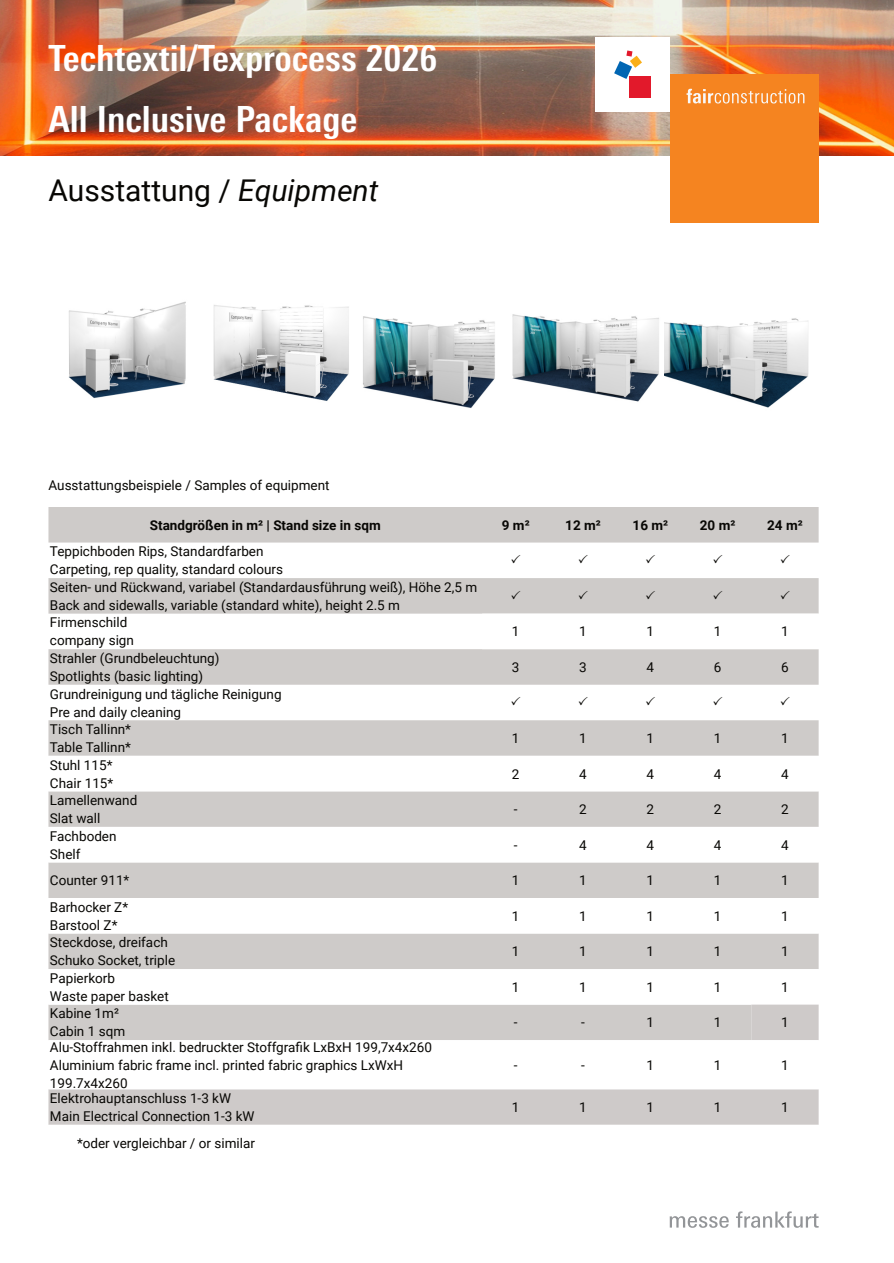
<style>
.page{position:relative;width:894px;height:1263px;background:#fff}
.page>*{position:absolute;margin:0;border:0;box-sizing:border-box;transform-origin:0 0}
.t1{font:700 condensed 36px/61.2px "Messe Univers";color:#fff}
.t2{font:30px "Roboto";color:#080704}
.t3{font:13.5px/18px "Roboto";color:#080704}
.t4{font:700 13.5px "Roboto";color:#080704}
.s1{font-style:italic}
</style>
<div class="page">
<img style="left:0;top:0;width:893px;height:155px">
<svg style="left:669px;top:1211px;width:149px;height:17px"></svg>
<div style="left:669px;top:74px;width:149px;height:149px;background:#f58420"></div>
<div style="left:595px;top:37px;width:74px;height:75px;background:#fff"></div>
<div style="left:628px;top:76px;width:22px;height:22px;background:#e2192b"></div>
<svg style="left:614px;top:51px;width:27px;height:28px"></svg>
<svg style="left:686px;top:89px;width:118px;height:15px"></svg>
<svg style="left:48px;top:507px;width:770px;height:107px;fill:#cecbc9"></svg>
<svg style="left:48px;top:649px;width:770px;height:356px"></svg>
<div style="left:48px;top:1005px;width:770px;height:35px;background:#cecbc9"></div>
<div style="left:48px;top:1089px;width:770px;height:36px;background:#cecac9"></div>
<img style="left:69px;top:301px;width:117px;height:98px">
<img style="left:213px;top:305px;width:136px;height:96px">
<img style="left:363px;top:316px;width:132px;height:92px">
<img style="left:512px;top:314px;width:147px;height:88px">
<img style="left:664px;top:318px;width:145px;height:90px">
<svg style="left:511px;top:555px;width:9px;height:8px"></svg>
<svg style="left:578px;top:555px;width:9px;height:8px"></svg>
<svg style="left:646px;top:555px;width:9px;height:8px"></svg>
<svg style="left:713px;top:555px;width:9px;height:8px"></svg>
<svg style="left:780px;top:555px;width:9px;height:8px"></svg>
<svg style="left:511px;top:590px;width:9px;height:9px"></svg>
<svg style="left:578px;top:590px;width:9px;height:9px"></svg>
<svg style="left:646px;top:590px;width:9px;height:9px"></svg>
<svg style="left:713px;top:590px;width:9px;height:9px"></svg>
<svg style="left:780px;top:590px;width:9px;height:9px"></svg>
<svg style="left:511px;top:697px;width:9px;height:9px"></svg>
<svg style="left:578px;top:697px;width:9px;height:9px"></svg>
<svg style="left:646px;top:697px;width:9px;height:9px"></svg>
<svg style="left:713px;top:697px;width:9px;height:9px"></svg>
<svg style="left:780px;top:697px;width:9px;height:9px"></svg>
<h1 class="t1" style="left:48px;top:32px;width:390px">Techtextil/Texprocess 2026<br>All Inclusive Package</h1>
<h2 class="t2" style="left:48px;top:179px;width:331px">Ausstattung / <span class="s1">Equipment</span></h2>
<p class="t3" style="left:48px;top:478px;width:282px">Ausstattungsbeispiele / Samples of equipment</p>
<p class="t4" style="left:150px;top:520px;width:232px">Standgrößen in m² | Stand size in sqm</p>
<p class="t4" style="left:501px;top:520px;width:29px">9 m²</p>
<p class="t4" style="left:565px;top:520px;width:37px">12 m²</p>
<p class="t4" style="left:632px;top:520px;width:37px">16 m²</p>
<p class="t4" style="left:699px;top:520px;width:37px">20 m²</p>
<p class="t4" style="left:767px;top:520px;width:37px">24 m²</p>
<p class="t3" style="left:50px;top:544px;width:234px">Teppichboden Rips, Standardfarben<br>Carpeting, rep quality, standard colours</p>
<p class="t3" style="left:50px;top:580px;width:428px">Seiten- und Rückwand, variabel (Standardausführung weiß), Höhe 2,5 m<br>Back and sidewalls, variable (standard white), height 2.5 m</p>
<p class="t3" style="left:50px;top:615px;width:85px">Firmenschild company sign</p>
<p class="t3" style="left:512px;top:624px;width:9px">1</p>
<p class="t3" style="left:579px;top:624px;width:9px">1</p>
<p class="t3" style="left:646px;top:624px;width:9px">1</p>
<p class="t3" style="left:713px;top:624px;width:9px">1</p>
<p class="t3" style="left:781px;top:624px;width:9px">1</p>
<p class="t3" style="left:50px;top:651px;width:171px">Strahler (Grundbeleuchtung)<br>Spotlights (basic lighting)</p>
<p class="t3" style="left:512px;top:660px;width:9px">3</p>
<p class="t3" style="left:579px;top:660px;width:9px">3</p>
<p class="t3" style="left:646px;top:660px;width:9px">4</p>
<p class="t3" style="left:713px;top:660px;width:9px">6</p>
<p class="t3" style="left:781px;top:660px;width:9px">6</p>
<p class="t3" style="left:50px;top:686px;width:233px">Grundreinigung und tägliche Reinigung<br>Pre and daily cleaning</p>
<p class="t3" style="left:50px;top:722px;width:83px">Tisch Tallinn*<br>Table Tallinn*</p>
<p class="t3" style="left:512px;top:731px;width:9px">1</p>
<p class="t3" style="left:579px;top:731px;width:9px">1</p>
<p class="t3" style="left:646px;top:731px;width:9px">1</p>
<p class="t3" style="left:713px;top:731px;width:9px">1</p>
<p class="t3" style="left:781px;top:731px;width:9px">1</p>
<p class="t3" style="left:50px;top:757px;width:65px">Stuhl 115*<br>Chair 115*</p>
<p class="t3" style="left:512px;top:766px;width:9px">2</p>
<p class="t3" style="left:579px;top:766px;width:9px">4</p>
<p class="t3" style="left:646px;top:766px;width:9px">4</p>
<p class="t3" style="left:713px;top:766px;width:9px">4</p>
<p class="t3" style="left:781px;top:766px;width:9px">4</p>
<p class="t3" style="left:50px;top:793px;width:89px">Lamellenwand<br>Slat wall</p>
<p class="t3" style="left:513px;top:802px;width:5px">-</p>
<p class="t3" style="left:579px;top:802px;width:9px">2</p>
<p class="t3" style="left:646px;top:802px;width:9px">2</p>
<p class="t3" style="left:713px;top:802px;width:9px">2</p>
<p class="t3" style="left:781px;top:802px;width:9px">2</p>
<p class="t3" style="left:50px;top:828px;width:68px">Fachboden<br>Shelf</p>
<p class="t3" style="left:513px;top:837px;width:5px">-</p>
<p class="t3" style="left:579px;top:837px;width:9px">4</p>
<p class="t3" style="left:646px;top:837px;width:9px">4</p>
<p class="t3" style="left:713px;top:837px;width:9px">4</p>
<p class="t3" style="left:781px;top:837px;width:9px">4</p>
<p class="t3" style="left:50px;top:873px;width:81px">Counter 911*</p>
<p class="t3" style="left:512px;top:873px;width:9px">1</p>
<p class="t3" style="left:579px;top:873px;width:9px">1</p>
<p class="t3" style="left:646px;top:873px;width:9px">1</p>
<p class="t3" style="left:713px;top:873px;width:9px">1</p>
<p class="t3" style="left:781px;top:873px;width:9px">1</p>
<p class="t3" style="left:50px;top:899px;width:80px">Barhocker Z*<br>Barstool Z*</p>
<p class="t3" style="left:512px;top:908px;width:9px">1</p>
<p class="t3" style="left:579px;top:908px;width:9px">1</p>
<p class="t3" style="left:646px;top:908px;width:9px">1</p>
<p class="t3" style="left:713px;top:908px;width:9px">1</p>
<p class="t3" style="left:781px;top:908px;width:9px">1</p>
<p class="t3" style="left:50px;top:935px;width:127px">Steckdose, dreifach<br>Schuko Socket, triple</p>
<p class="t3" style="left:512px;top:944px;width:9px">1</p>
<p class="t3" style="left:579px;top:944px;width:9px">1</p>
<p class="t3" style="left:646px;top:944px;width:9px">1</p>
<p class="t3" style="left:713px;top:944px;width:9px">1</p>
<p class="t3" style="left:781px;top:944px;width:9px">1</p>
<p class="t3" style="left:50px;top:971px;width:120px">Papierkorb<br>Waste paper basket</p>
<p class="t3" style="left:512px;top:980px;width:9px">1</p>
<p class="t3" style="left:579px;top:980px;width:9px">1</p>
<p class="t3" style="left:646px;top:980px;width:9px">1</p>
<p class="t3" style="left:713px;top:980px;width:9px">1</p>
<p class="t3" style="left:781px;top:980px;width:9px">1</p>
<p class="t3" style="left:50px;top:1006px;width:77px">Kabine 1m²<br>Cabin 1 sqm</p>
<p class="t3" style="left:513px;top:1015px;width:5px">-</p>
<p class="t3" style="left:581px;top:1015px;width:5px">-</p>
<p class="t3" style="left:646px;top:1015px;width:9px">1</p>
<p class="t3" style="left:713px;top:1015px;width:9px">1</p>
<p class="t3" style="left:781px;top:1015px;width:9px">1</p>
<p class="t3" style="left:50px;top:1039px;width:383px">Alu-Stoffrahmen inkl. bedruckter Stoffgrafik LxBxH 199,7x4x260<br>Aluminium fabric frame incl. printed fabric graphics LxWxH<br>199.7x4x260</p>
<p class="t3" style="left:513px;top:1057px;width:5px">-</p>
<p class="t3" style="left:581px;top:1057px;width:5px">-</p>
<p class="t3" style="left:646px;top:1057px;width:9px">1</p>
<p class="t3" style="left:713px;top:1057px;width:9px">1</p>
<p class="t3" style="left:781px;top:1057px;width:9px">1</p>
<p class="t3" style="left:50px;top:1091px;width:206px">Elektrohauptanschluss 1-3 kW<br>Main Electrical Connection 1-3 kW</p>
<p class="t3" style="left:512px;top:1100px;width:9px">1</p>
<p class="t3" style="left:579px;top:1100px;width:9px">1</p>
<p class="t3" style="left:646px;top:1100px;width:9px">1</p>
<p class="t3" style="left:713px;top:1100px;width:9px">1</p>
<p class="t3" style="left:781px;top:1100px;width:9px">1</p>
<p class="t3" style="left:77px;top:1135px;width:179px">*oder vergleichbar / or similar</p>
</div>
